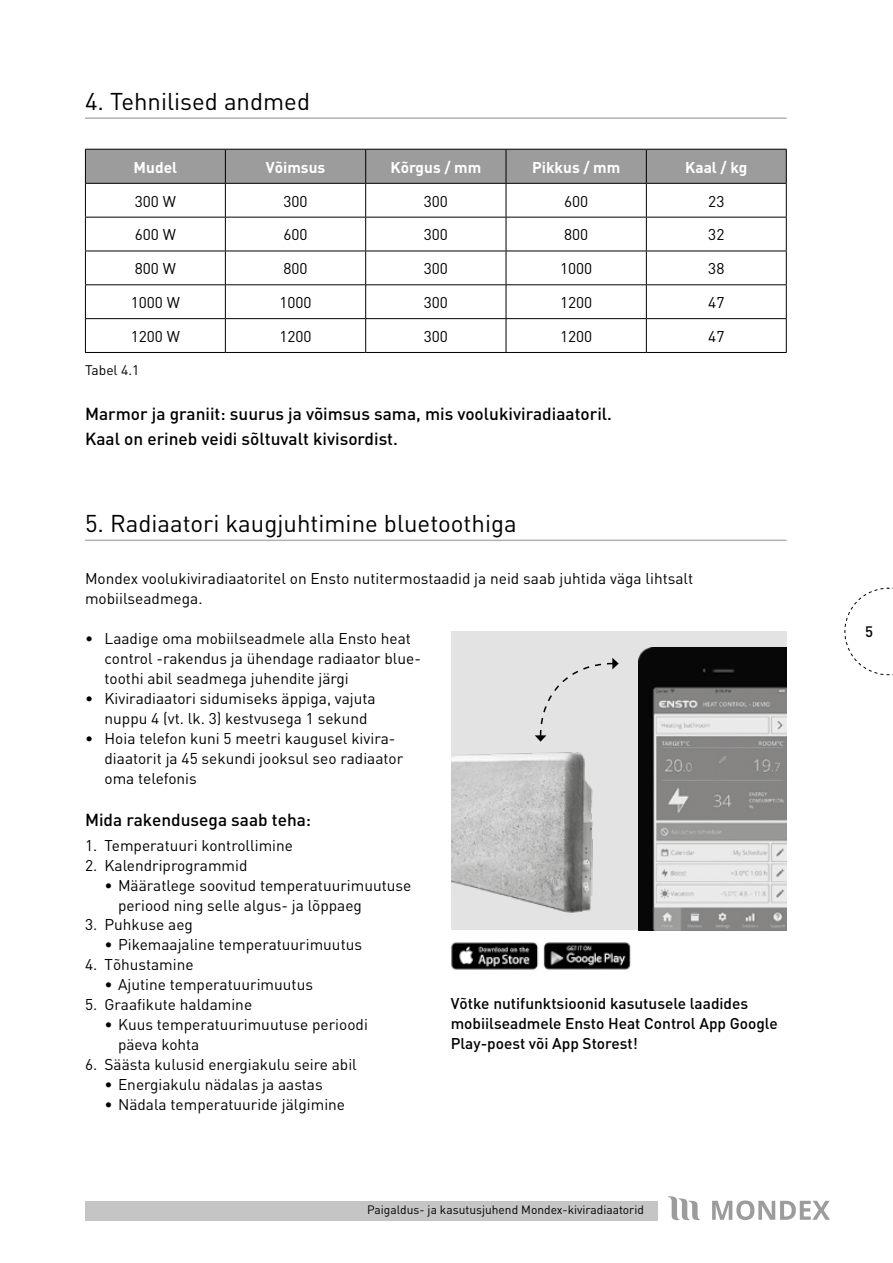
<style>
.page{position:relative;width:893px;height:1263px;background:#fff}
.page>*{position:absolute;margin:0;border:0;box-sizing:border-box;transform-origin:0 0}
.t1{font:24px "DIN";color:#000}
.t2{font:500 17.25px/24.2px "DIN";color:#000}
.t3{font:15.45px/20px "DIN";color:#000}
.t4{font:500 15.45px/20px "DIN";color:#000}
.t5{font:700 15.45px "DIN";color:#fff}
.t6{font:500 15px "DIN";color:#000}
.t7{font:13.8px "DIN";color:#000}
.t8{font:12px "DIN";color:#000}
</style>
<div class="page">
<div style="left:85px;top:1201px;width:572px;height:19px;background:#c5c5c5"></div>
<svg style="left:844px;top:587px;width:49px;height:88px"></svg>
<svg style="left:668px;top:1196px;width:32px;height:24px"></svg>
<svg style="left:712px;top:1200px;width:118px;height:20px"></svg>
<div style="left:86px;top:150px;width:700px;height:33px;background:#9c9c9c"></div>
<hr style="left:225px;top:150px;width:1px;height:33px;background:#000">
<hr style="left:225px;top:184px;width:1px;height:33px;background:#000">
<hr style="left:85px;top:217px;width:140px;height:1px;background:#000">
<hr style="left:85px;top:149px;width:140px;height:1px;background:#000">
<hr style="left:85px;top:150px;width:1px;height:33px;background:#000">
<hr style="left:225px;top:149px;width:141px;height:1px;background:#000">
<hr style="left:366px;top:149px;width:140px;height:1px;background:#000">
<hr style="left:365px;top:150px;width:1px;height:33px;background:#000">
<hr style="left:506px;top:149px;width:140px;height:1px;background:#000">
<hr style="left:506px;top:150px;width:1px;height:33px;background:#000">
<hr style="left:646px;top:149px;width:141px;height:1px;background:#000">
<hr style="left:646px;top:150px;width:1px;height:33px;background:#000">
<hr style="left:786px;top:150px;width:1px;height:33px;background:#000">
<hr style="left:85px;top:183px;width:140px;height:1px;background:#000">
<hr style="left:85px;top:184px;width:1px;height:33px;background:#000">
<hr style="left:225px;top:183px;width:141px;height:1px;background:#000">
<hr style="left:366px;top:183px;width:140px;height:1px;background:#000">
<hr style="left:506px;top:183px;width:140px;height:1px;background:#000">
<hr style="left:506px;top:184px;width:1px;height:33px;background:#000">
<hr style="left:646px;top:183px;width:141px;height:1px;background:#000">
<hr style="left:786px;top:184px;width:1px;height:33px;background:#000">
<hr style="left:85px;top:217px;width:1px;height:34px;background:#000">
<hr style="left:506px;top:217px;width:1px;height:34px;background:#000">
<hr style="left:786px;top:217px;width:1px;height:34px;background:#000">
<hr style="left:85px;top:251px;width:1px;height:33px;background:#000">
<hr style="left:506px;top:251px;width:1px;height:33px;background:#000">
<hr style="left:786px;top:251px;width:1px;height:33px;background:#000">
<hr style="left:85px;top:285px;width:1px;height:33px;background:#000">
<hr style="left:506px;top:285px;width:1px;height:33px;background:#000">
<hr style="left:786px;top:285px;width:1px;height:33px;background:#000">
<hr style="left:85px;top:318px;width:140px;height:1px;background:#000">
<hr style="left:85px;top:319px;width:1px;height:33px;background:#000">
<hr style="left:225px;top:318px;width:141px;height:1px;background:#000">
<hr style="left:366px;top:318px;width:140px;height:1px;background:#000">
<hr style="left:506px;top:318px;width:140px;height:1px;background:#000">
<hr style="left:506px;top:319px;width:1px;height:33px;background:#000">
<hr style="left:646px;top:318px;width:141px;height:1px;background:#000">
<hr style="left:786px;top:319px;width:1px;height:33px;background:#000">
<hr style="left:85px;top:352px;width:140px;height:1px;background:#000">
<hr style="left:225px;top:352px;width:141px;height:1px;background:#000">
<hr style="left:366px;top:352px;width:140px;height:1px;background:#000">
<hr style="left:506px;top:352px;width:140px;height:1px;background:#000">
<hr style="left:646px;top:352px;width:141px;height:1px;background:#000">
<hr style="left:365px;top:184px;width:1px;height:33px;background:#000">
<hr style="left:646px;top:184px;width:1px;height:33px;background:#000">
<hr style="left:225px;top:217px;width:141px;height:1px;background:#000">
<hr style="left:225px;top:217px;width:1px;height:34px;background:#000">
<hr style="left:366px;top:217px;width:140px;height:1px;background:#000">
<hr style="left:365px;top:217px;width:1px;height:34px;background:#000">
<hr style="left:506px;top:217px;width:140px;height:1px;background:#000">
<hr style="left:646px;top:217px;width:141px;height:1px;background:#000">
<hr style="left:646px;top:217px;width:1px;height:34px;background:#000">
<hr style="left:85px;top:251px;width:140px;height:1px;background:#000">
<hr style="left:225px;top:251px;width:141px;height:1px;background:#000">
<hr style="left:225px;top:251px;width:1px;height:33px;background:#000">
<hr style="left:366px;top:251px;width:140px;height:1px;background:#000">
<hr style="left:365px;top:251px;width:1px;height:33px;background:#000">
<hr style="left:506px;top:251px;width:140px;height:1px;background:#000">
<hr style="left:646px;top:251px;width:141px;height:1px;background:#000">
<hr style="left:646px;top:251px;width:1px;height:33px;background:#000">
<hr style="left:85px;top:284px;width:140px;height:1px;background:#000">
<hr style="left:225px;top:284px;width:141px;height:1px;background:#000">
<hr style="left:225px;top:285px;width:1px;height:33px;background:#000">
<hr style="left:366px;top:284px;width:140px;height:1px;background:#000">
<hr style="left:365px;top:285px;width:1px;height:33px;background:#000">
<hr style="left:506px;top:284px;width:140px;height:1px;background:#000">
<hr style="left:646px;top:284px;width:141px;height:1px;background:#000">
<hr style="left:646px;top:285px;width:1px;height:33px;background:#000">
<hr style="left:225px;top:319px;width:1px;height:33px;background:#000">
<hr style="left:365px;top:319px;width:1px;height:33px;background:#000">
<hr style="left:646px;top:319px;width:1px;height:33px;background:#000">
<hr style="left:85px;top:117px;width:702px;height:2px;background:#b2b2b2">
<hr style="left:85px;top:540px;width:702px;height:1px;background:#b2b2b2">
<div style="left:451px;top:631px;width:336px;height:299px;background:#e3e3e3"></div>
<img style="left:638px;top:648px;width:149px;height:282px">
<img style="left:451px;top:752px;width:142px;height:161px">
<img style="left:451px;top:942px;width:180px;height:28px">
<svg style="left:535px;top:658px;width:84px;height:84px"></svg>
<h1 class="t1" style="left:85px;top:86px;width:227px">4. Tehnilised andmed</h1>
<p class="t5" style="left:134px;top:157px;width:45px">Mudel</p>
<p class="t5" style="left:266px;top:157px;width:61px">Võimsus</p>
<p class="t5" style="left:390px;top:157px;width:92px">Kõrgus / mm</p>
<p class="t5" style="left:532px;top:157px;width:90px">Pikkus / mm</p>
<p class="t5" style="left:685px;top:157px;width:64px">Kaal / kg</p>
<p class="t3" style="left:135px;top:191px;width:43px">300 W</p>
<p class="t3" style="left:283px;top:191px;width:26px">300</p>
<p class="t3" style="left:424px;top:191px;width:26px">300</p>
<p class="t3" style="left:564px;top:191px;width:26px">600</p>
<p class="t3" style="left:708px;top:191px;width:18px">23</p>
<p class="t3" style="left:135px;top:224px;width:43px">600 W</p>
<p class="t3" style="left:283px;top:224px;width:26px">600</p>
<p class="t3" style="left:424px;top:224px;width:26px">300</p>
<p class="t3" style="left:564px;top:224px;width:26px">800</p>
<p class="t3" style="left:708px;top:224px;width:18px">32</p>
<p class="t3" style="left:135px;top:258px;width:43px">800 W</p>
<p class="t3" style="left:283px;top:258px;width:26px">800</p>
<p class="t3" style="left:424px;top:258px;width:26px">300</p>
<p class="t3" style="left:560px;top:258px;width:34px">1000</p>
<p class="t3" style="left:708px;top:258px;width:18px">38</p>
<p class="t3" style="left:131px;top:292px;width:51px">1000 W</p>
<p class="t3" style="left:279px;top:292px;width:34px">1000</p>
<p class="t3" style="left:424px;top:292px;width:26px">300</p>
<p class="t3" style="left:560px;top:292px;width:34px">1200</p>
<p class="t3" style="left:708px;top:292px;width:18px">47</p>
<p class="t3" style="left:131px;top:326px;width:51px">1200 W</p>
<p class="t3" style="left:279px;top:326px;width:34px">1200</p>
<p class="t3" style="left:424px;top:326px;width:26px">300</p>
<p class="t3" style="left:560px;top:326px;width:34px">1200</p>
<p class="t3" style="left:708px;top:326px;width:18px">47</p>
<p class="t7" style="left:85px;top:361px;width:56px">Tabel 4.1</p>
<p class="t2" style="left:85px;top:402px;width:528px">Marmor ja graniit: suurus ja võimsus sama, mis voolukiviradiaatoril.<br>Kaal on erineb veidi sõltuvalt kivisordist.</p>
<h1 class="t1" style="left:85px;top:508px;width:433px">5. Radiaatori kaugjuhtimine bluetoothiga</h1>
<p class="t3" style="left:85px;top:568px;width:610px">Mondex voolukiviradiaatoritel on Ensto nutitermostaadid ja neid saab juhtida väga lihtsalt mobiilseadmega.</p>
<p class="t3" style="left:105px;top:628px;width:318px;text-indent:-19px">• Laadige oma mobiilseadmele alla Ensto heat control -rakendus ja ühendage radiaator blue&shy;toothi abil seadmega juhendite järgi</p>
<p class="t3" style="left:105px;top:688px;width:273px;text-indent:-19px">• Kiviradiaatori sidumiseks äppiga, vajuta nuppu 4 (vt. lk. 3) kestvusega 1 sekund</p>
<p class="t3" style="left:105px;top:728px;width:300px;text-indent:-19px">• Hoia telefon kuni 5 meetri kaugusel kivira&shy;diaatorit ja 45 sekundi jooksul seo radiaator oma telefonis</p>
<p class="t2" style="left:85px;top:807px;width:228px">Mida rakendusega saab teha:</p>
<p class="t3" style="left:85px;top:835px;width:209px">1. Temperatuuri kontrollimine</p>
<p class="t3" style="left:85px;top:855px;width:164px">2. Kalendriprogrammid</p>
<p class="t3" style="left:118px;top:875px;width:295px;text-indent:-14px">• Määratlege soovitud temperatuurimuutuse periood ning selle algus- ja lõppaeg</p>
<p class="t3" style="left:85px;top:915px;width:109px">3. Puhkuse aeg</p>
<p class="t3" style="left:105px;top:934px;width:259px">• Pikemaajaline temperatuurimuutus</p>
<p class="t3" style="left:85px;top:954px;width:110px">4. Tõhustamine</p>
<p class="t3" style="left:105px;top:974px;width:210px">• Ajutine temperatuurimuutus</p>
<p class="t3" style="left:85px;top:994px;width:169px">5. Graafikute haldamine</p>
<p class="t3" style="left:118px;top:1014px;width:251px;text-indent:-14px">• Kuus temperatuurimuutuse perioodi päeva kohta</p>
<p class="t3" style="left:85px;top:1054px;width:273px">6. Säästa kulusid energiakulu seire abil</p>
<p class="t3" style="left:105px;top:1074px;width:220px">• Energiakulu nädalas ja aastas</p>
<p class="t3" style="left:105px;top:1094px;width:242px">• Nädala temperatuuride jälgimine</p>
<p class="t4" style="left:451px;top:992px;width:328px">Võtke nutifunktsioonid kasutusele laadides mobiilseadmele Ensto Heat Control App Google<br>Play-poest või App Storest!</p>
<p class="t8" style="left:367px;top:1202px;width:278px">Paigaldus- ja kasutusjuhend Mondex-kiviradiaatorid</p>
<p class="t6" style="left:865px;top:621px;width:9px">5</p>
</div>
